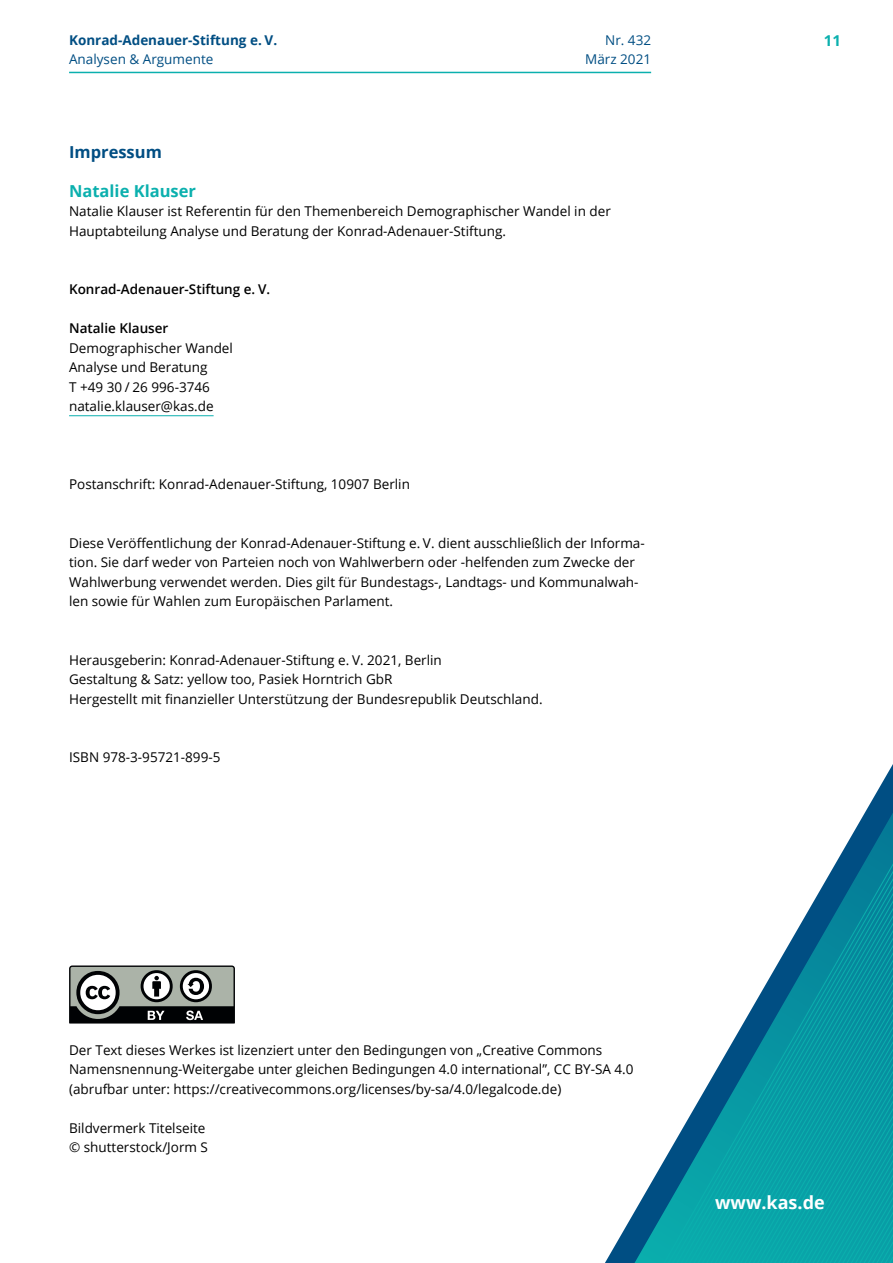
<style>
.page{position:relative;width:893px;height:1263px;background:#fff}
.page>*{position:absolute;margin:0;border:0;box-sizing:border-box;transform-origin:0 0}
.t1{font:700 18px "Open Sans";color:#fff}
.t2{font:700 16.5px "Open Sans";color:#0bb0ae}
.t3{font:700 16.5px "Open Sans";color:#004e83}
.t4{font:700 15px "Open Sans";color:#0bb0ae}
.t5{font:13.5px/19.5px "Open Sans";color:#000}
.t6{font:600 13.5px "Open Sans";color:#000}
.t7{font:13.5px/19.5px "Open Sans";color:#004e83;text-align:right}
.t8{font:700 13.5px "Open Sans";color:#004e83}
</style>
<div class="page">
<svg style="left:627px;top:790px;width:266px;height:473px"></svg>
<hr style="left:69px;top:72px;width:582px;height:1px;background:#0bb0ae">
<hr style="left:69px;top:415px;width:145px;height:1px;background:#0bb0ae">
<svg style="left:69px;top:965px;width:166px;height:58px"></svg>
<p class="t8" style="left:69px;top:30px;width:210px">Konrad-Adenauer-Stiftung e. V.</p>
<p class="t4" style="left:824px;top:30px;width:19px">11</p>
<p class="t7" style="left:69px;top:49px;width:146px">Analysen &amp; Argumente</p>
<p class="t7" style="left:585px;top:30px;width:67px">Nr. 432<br>März 2021</p>
<p class="t3" style="left:69px;top:140px;width:94px">Impressum</p>
<p class="t2" style="left:69px;top:179px;width:128px">Natalie Klauser</p>
<p class="t5" style="left:69px;top:201px;width:543px">Natalie Klauser ist Referentin für den Themenbereich Demographischer Wandel in der<br>Hauptabteilung Analyse und Beratung der Konrad-Adenauer-Stiftung.</p>
<p class="t6" style="left:69px;top:280px;width:203px">Konrad-Adenauer-Stiftung e. V.</p>
<p class="t6" style="left:69px;top:319px;width:101px">Natalie Klauser</p>
<p class="t5" style="left:69px;top:338px;width:165px">Demographischer Wandel<br>Analyse und Beratung<br>T +49 30 / 26 996-3746 natalie.klauser@kas.de</p>
<p class="t5" style="left:69px;top:474px;width:342px">Postanschrift: Konrad-Adenauer-Stiftung, 10907 Berlin</p>
<p class="t5" style="left:69px;top:533px;width:577px">Diese Veröffentlichung der Konrad-Adenauer-Stiftung e. V. dient ausschließlich der Informa&shy;tion. Sie darf weder von Parteien noch von Wahlwerbern oder -helfenden zum Zwecke der Wahlwerbung verwendet werden. Dies gilt für Bundestags-, Landtags- und Kommunalwah&shy;len sowie für Wahlen zum Europäischen Parlament.</p>
<p class="t5" style="left:69px;top:650px;width:475px">Herausgeberin: Konrad-Adenauer-Stiftung e. V. 2021, Berlin<br>Gestaltung &amp; Satz: yellow too, Pasiek Horntrich GbR<br>Hergestellt mit finanzieller Unterstützung der Bundesrepublik Deutschland.</p>
<p class="t5" style="left:69px;top:747px;width:153px">ISBN 978-3-95721-899-5</p>
<p class="t5" style="left:69px;top:1040px;width:566px">Der Text dieses Werkes ist lizenziert unter den Bedingungen von „Creative Commons<br>Namensnennung-Weitergabe unter gleichen Bedingungen 4.0 international”, CC BY-SA 4.0 (abrufbar unter: https://creativecommons.org/licenses/by-sa/4.0/legalcode.de)</p>
<p class="t5" style="left:69px;top:1118px;width:140px">Bildvermerk Titelseite © shutterstock/Jorm S</p>
<h1 class="t1" style="left:715px;top:1190px;width:111px">www.kas.de</h1>
</div>
